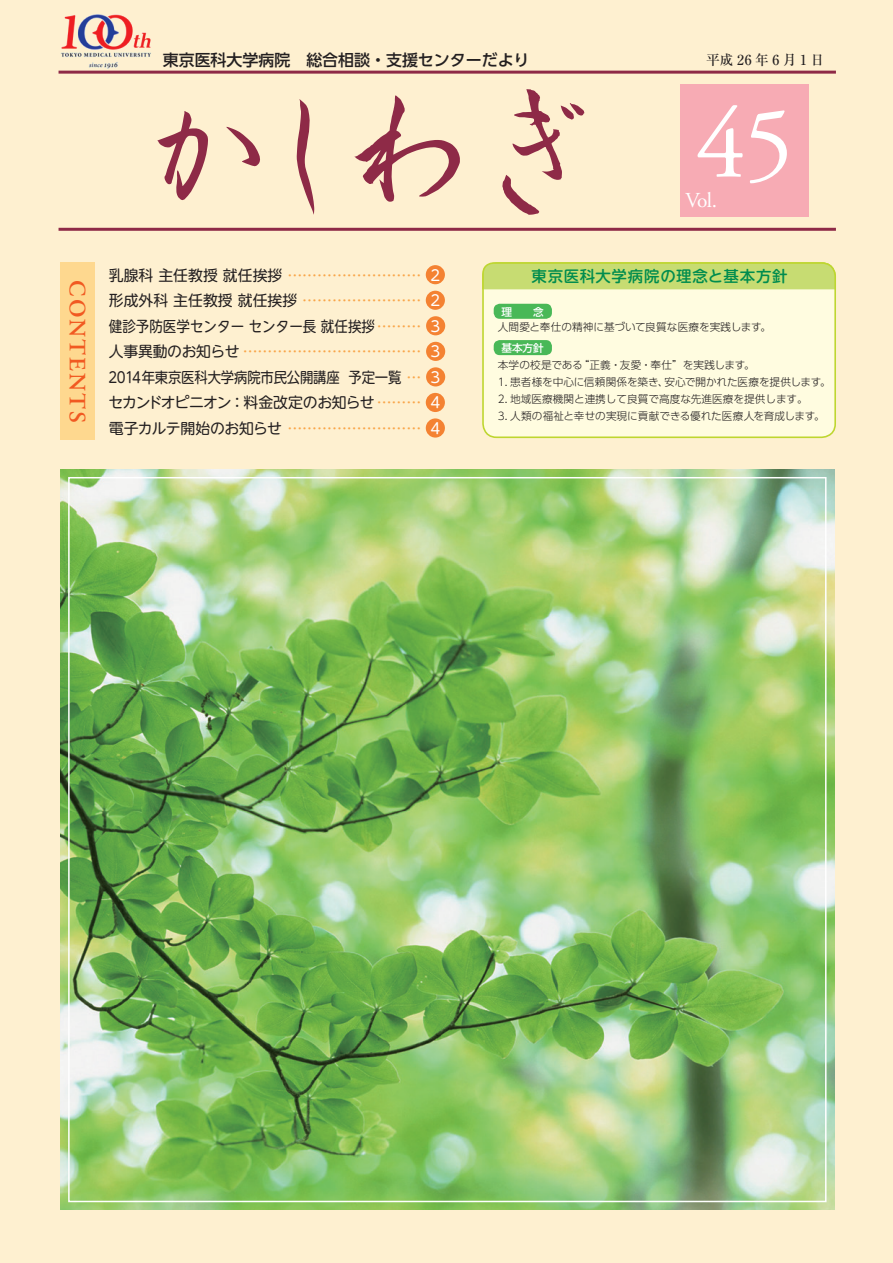
<style>
.page{position:relative;width:893px;height:1263px;background:#fef0d0}
.page>*{position:absolute;margin:0;border:0;box-sizing:border-box;transform-origin:0 0}
.t1{font:100.95px "Adobe Garamond Pro";color:#fff}
.t2{font:600 23.4px "Adobe Garamond Pro";letter-spacing:.085em;color:#f15921}
.t3{font:21.3px "Adobe Garamond Pro";color:#fff}
.t4{font:500 15.9px "UD Shin Go Pro";color:#231f20}
.t5{font:500 15.45px "UD Shin M Go Pro";letter-spacing:.045em;color:#008c4e}
.t6{font:14.85px "UD Shin M Go Pro";letter-spacing:-.01em;color:#231f20}
.t7{font:14.85px "UD Shin M Go Pro";letter-spacing:-.01em;color:#231f20;scale:.9 1}
.t8{font:14.85px "UD Shin M Go Pro";letter-spacing:-.01em;color:#231f20;scale:.91 1}
.t9{font:14.85px "UD Shin M Go Pro";letter-spacing:-.06em;color:#231f20}
.t10{font:14.85px "UD Shin M Go Pro";letter-spacing:-.02em;color:#f9a64a}
.t11{font:14.85px "UD Shin M Go Pro";letter-spacing:-.03em;color:#231f20}
.t12{font:500 13.8px "Ryumin Pro";letter-spacing:.25em;color:#231f20}
.t13{font:300 10.65px "UD Shin Go Pro";color:#231f20}
.t14{font:500 10.65px "UD Shin Go Pro";color:#fff}
.s1{color:#f9a64a}
.s2{color:#fff}
.s3{color:#231f20}
</style>
<div class="page">
<div style="left:60px;top:263px;width:35px;height:177px;background:#fed88f"></div>
<hr style="left:59px;top:71px;width:777px;height:3px;background:#8e2a47">
<hr style="left:59px;top:228px;width:777px;height:3px;background:#8e2a47">
<div style="left:681px;top:85px;width:128px;height:132px;background:#f7abb4"></div>
<svg style="left:157px;top:111px;width:51px;height:89px"></svg>
<svg style="left:226px;top:127px;width:34px;height:40px"></svg>
<svg style="left:297px;top:99px;width:17px;height:116px"></svg>
<svg style="left:354px;top:95px;width:106px;height:107px"></svg>
<svg style="left:502px;top:89px;width:82px;height:126px"></svg>
<div style="left:483px;top:263px;width:352px;height:174px;background:#fffce0;border-radius:14px"></div>
<div style="left:482px;top:262px;width:354px;height:176px;border:2px solid #bed630;border-radius:14px"></div>
<svg style="left:482px;top:262px;width:354px;height:29px;background:#c9dd74"></svg>
<div style="left:494px;top:304px;width:58px;height:15px;background:#49b857;border-radius:6px"></div>
<div style="left:494px;top:340px;width:58px;height:15px;background:#49b857;border-radius:6px"></div>
<img style="left:58px;top:14px;width:118px;height:60px">
<img style="left:60px;top:470px;width:774px;height:739px">
<div style="left:426px;top:265px;width:19px;height:19px;background:#f48232;border-radius:50%"></div>
<div style="left:426px;top:291px;width:19px;height:19px;background:#f48232;border-radius:50%"></div>
<div style="left:426px;top:316px;width:19px;height:19px;background:#f48232;border-radius:50%"></div>
<div style="left:426px;top:342px;width:19px;height:19px;background:#f48232;border-radius:50%"></div>
<div style="left:426px;top:367px;width:19px;height:19px;background:#f48232;border-radius:50%"></div>
<div style="left:426px;top:393px;width:19px;height:19px;background:#f48232;border-radius:50%"></div>
<div style="left:426px;top:418px;width:19px;height:20px;background:#f48232;border-radius:50%"></div>
<p class="t4" style="left:163px;top:47px;width:368px">東京医科大学病院　総合相談・支援センターだより</p>
<p class="t12" style="left:706px;top:49px;width:120px">平成26年6月1日</p>
<p class="t1" style="left:695px;top:84px;width:100px">45</p>
<p class="t3" style="left:685px;top:187px;width:33px">Vol.</p>
<p class="t2" style="left:91px;top:280px;width:144px;rotate:90deg">CONTENTS</p>
<p class="t6" style="left:109px;top:263px;width:333px">乳腺科 主任教授 就任挨拶 <span class="s1">………………………</span> <span class="s2">2</span></p>
<p class="t6" style="left:109px;top:288px;width:333px">形成外科 主任教授 就任挨拶 <span class="s1">……………………</span> <span class="s2">2</span></p>
<p class="t8" style="left:109px;top:314px;width:366px">健診予防医学センター センター長 就任挨拶<span class="s1">………</span> <span class="s2">3</span></p>
<p class="t10" style="left:109px;top:339px;width:333px"><span class="s3">人事異動のお知らせ</span> ……………………………… <span class="s2">3</span></p>
<p class="t7" style="left:109px;top:365px;width:370px">2014年東京医科大学病院市民公開講座 予定一覧 <span class="s1">…</span> <span class="s2">3</span></p>
<p class="t9" style="left:108px;top:390px;width:333px">セカンドオピニオン：料金改定のお知らせ <span class="s1">………</span> <span class="s2">4</span></p>
<p class="t11" style="left:109px;top:416px;width:333px">電子カルテ開始のお知らせ <span class="s1">………………………</span> <span class="s2">4</span></p>
<p class="t5" style="left:531px;top:264px;width:258px">東京医科大学病院の理念と基本方針</p>
<p class="t14" style="left:501px;top:303px;width:44px">理　　念</p>
<p class="t13" style="left:498px;top:318px;width:275px">人間愛と奉仕の精神に基づいて良質な医療を実践します。</p>
<p class="t14" style="left:501px;top:339px;width:44px">基本方針</p>
<p class="t13" style="left:498px;top:356px;width:258px">本学の校是である“正義・友愛・奉仕”を実践します。</p>
<p class="t13" style="left:498px;top:373px;width:334px">1. 患者様を中心に信頼関係を築き、安心で開かれた医療を提供します。</p>
<p class="t13" style="left:498px;top:390px;width:312px">2. 地域医療機関と連携して良質で高度な先進医療を提供します。</p>
<p class="t13" style="left:498px;top:407px;width:328px">3. 人類の福祉と幸せの実現に貢献できる優れた医療人を育成します。</p>
</div>
